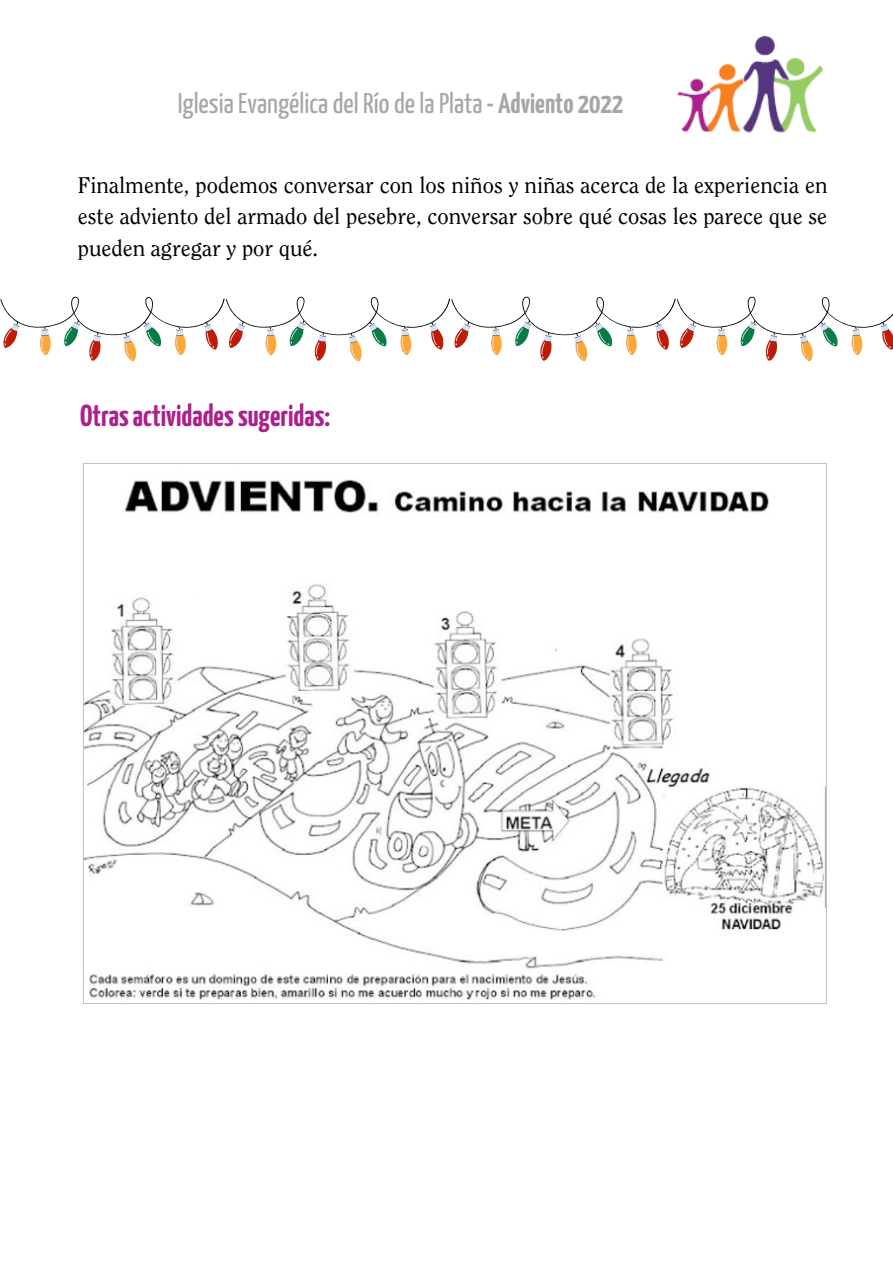
<style>
.page{position:relative;width:893px;height:1264px;background:#fff}
.page>*{position:absolute;margin:0;border:0;box-sizing:border-box;transform-origin:0 0}
.t1{font:700 30.3px "Yanone Kaffeesatz";color:#aa218e}
.t2{font:28.35px "Yanone Kaffeesatz";color:#a6a6a6}
.t3{font:22.5px/31.5px "Clearface Std";color:#000;text-align:justify}
.s1{font-weight:700}
</style>
<div class="page">
<img style="left:677px;top:35px;width:147px;height:98px">
<img style="left:83px;top:463px;width:744px;height:541px">
<svg style="left:0;top:296px;width:892px;height:66px"></svg>
<p class="t2" style="left:178px;top:92px;width:447px">Iglesia Evangélica del Río de la Plata<span class="s1">- Adviento 2022</span></p>
<p class="t3" style="left:78px;top:171px;width:751px">Finalmente, podemos conversar con los niños y niñas acerca de la experiencia en este adviento del armado del pesebre, conversar sobre qué cosas les parece que se pueden agregar y por qué.</p>
<h1 class="t1" style="left:80px;top:404px;width:251px">Otrasactividadessugeridas:</h1>
</div>
